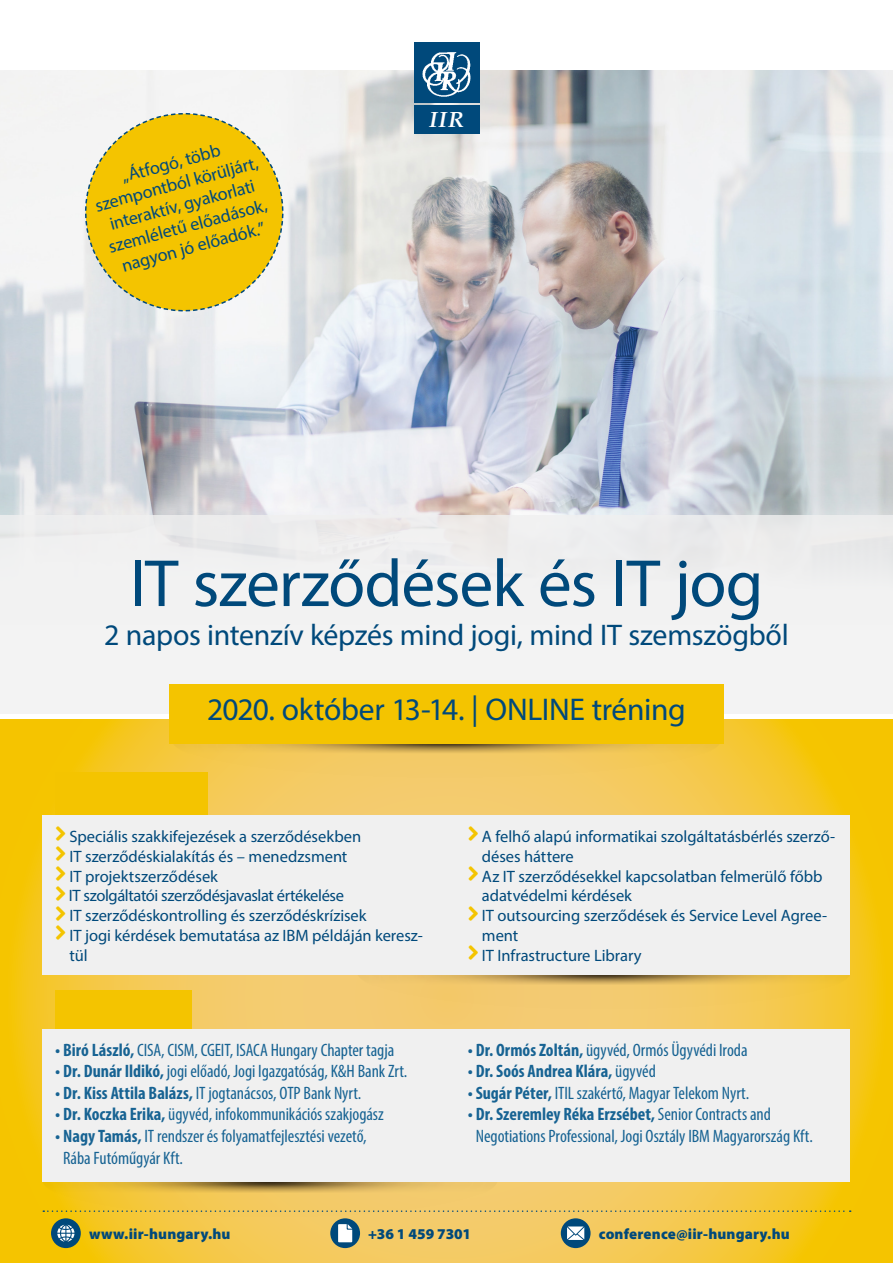
<style>
.page{position:relative;width:893px;height:1263px;background:#fff}
.page>*{position:absolute;margin:0;border:0;box-sizing:border-box;transform-origin:0 0}
.t1{font:67.35px "Myriad Pro";letter-spacing:-.015em;color:#00497b}
.t2{font:31.5px "Myriad Pro";letter-spacing:-.01em;color:#00497b}
.t3{font:29.85px "Myriad Pro";letter-spacing:-.01em;color:#00497b}
.t4{font:italic 700 21.75px "Palatino Linotype";color:#fff}
.t5{font:condensed 18px/21.6px "Myriad Pro";letter-spacing:-.005em;color:#176393}
.t6{font:18px/21.6px "Myriad Pro";color:#00497b;text-align:center}
.t7{font:700 condensed 18px "Myriad Pro";color:#176393}
.t8{font:16.5px/19.8px "Myriad Pro";letter-spacing:-.005em;color:#00497b}
.t9{font:900 15px "Myriad Pro";letter-spacing:.005em;color:#00497b}
.s1{font-weight:700}
.s2{font-weight:400}
</style>
<div class="page">
<img style="left:0;top:70px;width:893px;height:445px">
<svg style="left:0;top:719px;width:893px;height:544px;background:#f4c736"></svg>
<img style="left:172px;top:743px;width:548px;height:35px">
<img style="left:357px;top:974px;width:493px;height:36px">
<div style="left:0;top:515px;width:893px;height:199px;background:#f0f0f0"></div>
<div style="left:169px;top:684px;width:555px;height:59px;background:#f4c400"></div>
<img style="left:414px;top:43px;width:65px;height:60px">
<div style="left:414px;top:105px;width:65px;height:28px;background:#00497b"></div>
<div style="left:43px;top:815px;width:807px;height:159px;background:#f0f0f0"></div>
<div style="left:55px;top:773px;width:153px;height:42px;background:#f4c400"></div>
<img style="left:43px;top:1182px;width:454px;height:36px">
<div style="left:43px;top:1029px;width:807px;height:153px;background:#f0f0f0"></div>
<div style="left:55px;top:990px;width:137px;height:38px;background:#f4c400"></div>
<svg style="left:75px;top:103px;width:218px;height:218px"></svg>
<svg style="left:77px;top:105px;width:215px;height:215px"></svg>
<div style="left:561px;top:1218px;width:30px;height:30px;background:#00497b;border-radius:50%"></div>
<svg style="left:567px;top:1226px;width:17px;height:14px"></svg>
<div style="left:51px;top:1218px;width:30px;height:30px;background:#00497b;border-radius:50%"></div>
<svg style="left:330px;top:1218px;width:30px;height:30px"></svg>
<svg style="left:338px;top:1224px;width:14px;height:18px"></svg>
<svg style="left:57px;top:1225px;width:17px;height:17px"></svg>
<svg style="left:43px;top:1210px;width:808px;height:2px;background:#c7b156"></svg>
<p class="t6" style="left:87px;top:174px;width:169px;rotate:-15deg">„Átfogó, több szempontból körüljárt, interaktív, gyakorlati szemléletű előadások, nagyon jó előadók.”</p>
<p class="t4" style="left:429px;top:104px;width:36px">IIR</p>
<h1 class="t1" style="left:130px;top:542px;width:635px">IT szerződések és IT jog</h1>
<h3 class="t3" style="left:104px;top:617px;width:686px">2 napos intenzív képzés mind jogi, mind IT szemszögből</h3>
<h2 class="t2" style="left:207px;top:690px;width:480px">2020. október 13-14. | ONLINE tréning</h2>
<p class="t8" style="left:69px;top:826px;width:356px">Speciális szakkifejezések a szerződésekben<br>IT szerződéskialakítás és – menedzsment<br>IT projektszerződések<br>IT szolgáltatói szerződésjavaslat értékelése<br>IT szerződéskontrolling és szerződéskrízisek<br>IT jogi kérdések bemutatása az IBM példáján keresz&shy;tül</p>
<p class="t8" style="left:482px;top:826px;width:355px">A felhő alapú informatikai szolgáltatásbérlés szerző&shy;déses háttere<br>Az IT szerződésekkel kapcsolatban felmerülő főbb adatvédelmi kérdések<br>IT outsourcing szerződések és Service Level Agree&shy;ment<br>IT Infrastructure Library</p>
<p class="t5" style="left:55px;top:1039px;width:341px"><span class="s1">• Biró László,</span> CISA, CISM, CGEIT, ISACA Hungary Chapter tagja</p>
<p class="t5" style="left:55px;top:1060px;width:354px"><span class="s1">• Dr. Dunár Ildikó,</span> jogi előadó, Jogi Igazgatóság, K&amp;H Bank Zrt.</p>
<p class="t5" style="left:55px;top:1082px;width:308px"><span class="s1">• Dr. Kiss Attila Balázs,</span> IT jogtanácsos, OTP Bank Nyrt.</p>
<p class="t5" style="left:55px;top:1103px;width:330px"><span class="s1">• Dr. Koczka Erika,</span> ügyvéd, infokommunikációs szakjogász</p>
<p class="t5" style="left:63px;top:1125px;width:305px;text-indent:-8px"><span class="s1">• Nagy Tamás,</span> IT rendszer és folyamatfejlesztési vezető,<br>Rába Futóműgyár Kft.</p>
<p class="t5" style="left:468px;top:1039px;width:281px"><span class="s1">• Dr. Ormós Zoltán,</span> ügyvéd, Ormós Ügyvédi Iroda</p>
<p class="t7" style="left:468px;top:1060px;width:190px">• Dr. Soós Andrea Klára, <span class="s2">ügyvéd</span></p>
<p class="t5" style="left:468px;top:1082px;width:283px"><span class="s1">• Sugár Péter,</span> ITIL szakértő, Magyar Telekom Nyrt.</p>
<p class="t5" style="left:476px;top:1103px;width:339px;text-indent:-8px"><span class="s1">• Dr. Szeremley Réka Erzsébet,</span> Senior Contracts and<br>Negotiations Professional, Jogi Osztály IBM Magyarország Kft.</p>
<p class="t9" style="left:89px;top:1225px;width:143px">www.iir-hungary.hu</p>
<p class="t9" style="left:368px;top:1225px;width:104px">+36 1 459 7301</p>
<p class="t9" style="left:599px;top:1225px;width:192px">conference@iir-hungary.hu</p>
</div>
